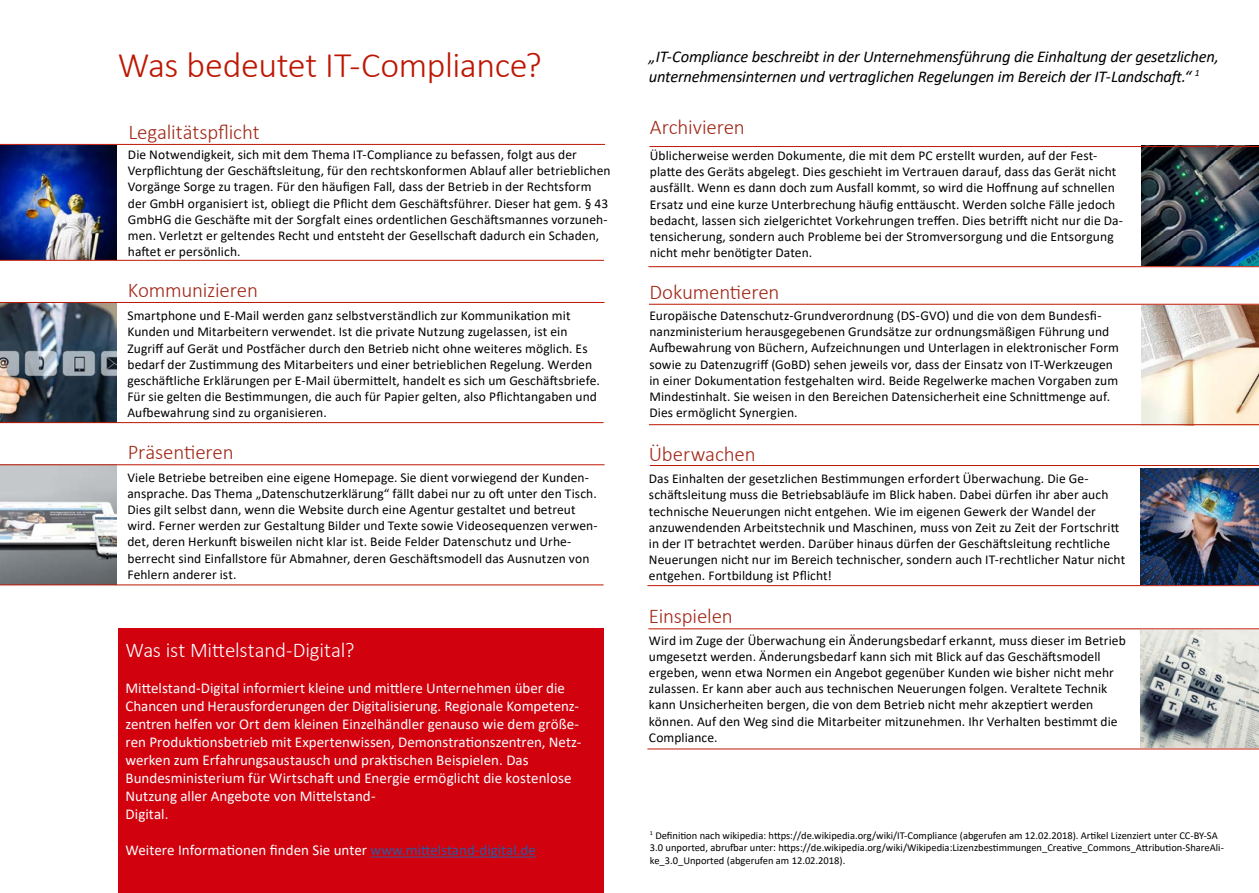
<style>
.page{position:relative;width:1259px;height:893px;background:#fff}
.page>*{position:absolute;margin:0;border:0;box-sizing:border-box;transform-origin:0 0}
.t1{font:300 36px "Calibri";letter-spacing:-.01em;color:#bd1703}
.t2{font:300 21px "Calibri";letter-spacing:-.01em;color:#a22819}
.t3{font:300 21px "Calibri";letter-spacing:-.01em;color:#fff}
.t4{font:italic 16.5px/19.8px "Calibri";letter-spacing:-.015em;color:#000}
.t5{font:15px/18px "Calibri";color:#fff}
.t6{font:13.5px/16.2px "Calibri";letter-spacing:.005em;color:#000}
.t7{font:10.5px/12.6px "Calibri";color:#000}
.s1{color:#30589b}
</style>
<div class="page">
<img style="left:1141px;top:147px;width:118px;height:118px">
<img style="left:1141px;top:306px;width:118px;height:118px">
<img style="left:1141px;top:469px;width:118px;height:115px">
<img style="left:1141px;top:630px;width:118px;height:117px">
<img style="left:0;top:146px;width:116px;height:114px">
<img style="left:0;top:303px;width:116px;height:119px">
<img style="left:0;top:465px;width:116px;height:119px">
<hr style="left:649px;top:146px;width:610px;height:1px;background:#bd1703">
<hr style="left:649px;top:304px;width:610px;height:1px;background:#bd1703">
<hr style="left:0;top:144px;width:605px;height:1px;background:#bd1703">
<hr style="left:650px;top:465px;width:609px;height:1px;background:#bd1703">
<hr style="left:0;top:302px;width:604px;height:1px;background:#bd1703">
<hr style="left:648px;top:628px;width:611px;height:1px;background:#bd1703">
<hr style="left:0;top:464px;width:604px;height:1px;background:#bd1703">
<hr style="left:648px;top:266px;width:611px;height:1px;background:#bd1703">
<hr style="left:649px;top:424px;width:610px;height:1px;background:#bd1703">
<hr style="left:0;top:260px;width:604px;height:1px;background:#bd1703">
<hr style="left:647px;top:585px;width:612px;height:1px;background:#bd1703">
<hr style="left:0;top:422px;width:603px;height:1px;background:#bd1703">
<hr style="left:647px;top:749px;width:612px;height:1px;background:#bd1703">
<hr style="left:0;top:584px;width:603px;height:1px;background:#bd1703">
<div style="left:118px;top:628px;width:485px;height:265px;background:#d1010e"></div>
<hr style="left:370px;top:856px;width:166px;height:1px;background:#30589b">
<h1 class="t1" style="left:118px;top:42px;width:425px">Was bedeutet IT-Compliance?</h1>
<h2 class="t2" style="left:128px;top:119px;width:133px">Legalitätspflicht</h2>
<p class="t6" style="left:128px;top:146px;width:484px">Die Notwendigkeit, sich mit dem Thema IT-Compliance zu befassen, folgt aus der Verpflichtung der Geschäftsleitung, für den rechtskonformen Ablauf aller betrieblichen Vorgänge Sorge zu tragen. Für den häufigen Fall, dass der Betrieb in der Rechtsform der GmbH organisiert ist, obliegt die Pflicht dem Geschäftsführer. Dieser hat gem. § 43<br>GmbHG die Geschäfte mit der Sorgfalt eines ordentlichen Geschäftsmannes vorzuneh&shy;men. Verletzt er geltendes Recht und entsteht der Gesellschaft dadurch ein Schaden, haftet er persönlich.</p>
<h2 class="t2" style="left:128px;top:277px;width:132px">Kommunizieren</h2>
<p class="t6" style="left:127px;top:307px;width:474px">Smartphone und E-Mail werden ganz selbstverständlich zur Kommunikation mit Kunden und Mitarbeitern verwendet. Ist die private Nutzung zugelassen, ist ein Zugriff auf Gerät und Postfächer durch den Betrieb nicht ohne weiteres möglich. Es bedarf der Zustimmung des Mitarbeiters und einer betrieblichen Regelung. Werden geschäftliche Erklärungen per E-Mail übermittelt, handelt es sich um Geschäftsbriefe.<br>Für sie gelten die Bestimmungen, die auch für Papier gelten, also Pflichtangaben und Aufbewahrung sind zu organisieren.</p>
<h2 class="t2" style="left:128px;top:439px;width:107px">Präsentieren</h2>
<p class="t6" style="left:127px;top:469px;width:472px">Viele Betriebe betreiben eine eigene Homepage. Sie dient vorwiegend der Kunden&shy;ansprache. Das Thema „Datenschutzerklärung“ fällt dabei nur zu oft unter den Tisch.<br>Dies gilt selbst dann, wenn die Website durch eine Agentur gestaltet und betreut wird. Ferner werden zur Gestaltung Bilder und Texte sowie Videosequenzen verwen&shy;det, deren Herkunft bisweilen nicht klar ist. Beide Felder Datenschutz und Urhe&shy;berrecht sind Einfallstore für Abmahner, deren Geschäftsmodell das Ausnutzen von Fehlern anderer ist.</p>
<h2 class="t3" style="left:125px;top:637px;width:231px">Was ist Mittelstand-Digital?</h2>
<p class="t5" style="left:125px;top:679px;width:457px">Mittelstand-Digital informiert kleine und mittlere Unternehmen über die Chancen und Herausforderungen der Digitalisierung. Regionale Kompetenz&shy;zentren helfen vor Ort dem kleinen Einzelhändler genauso wie dem größe&shy;ren Produktionsbetrieb mit Expertenwissen, Demonstrationszentren, Netz&shy;werken zum Erfahrungsaustausch und praktischen Beispielen. Das Bundesministerium für Wirtschaft und Energie ermöglicht die kostenlose Nutzung aller Angebote von Mittelstand-<br>Digital.</p>
<p class="t5" style="left:125px;top:841px;width:412px">Weitere Informationen finden Sie unter <span class="s1">www.mittelstand-digital.de</span></p>
<p class="t4" style="left:649px;top:46px;width:571px">„IT-Compliance beschreibt in der Unternehmensführung die Einhaltung der gesetzlichen, unternehmensinternen und vertraglichen Regelungen im Bereich der IT-Landschaft.“ <sup>1</sup></p>
<h2 class="t2" style="left:650px;top:114px;width:96px">Archivieren</h2>
<p class="t6" style="left:650px;top:147px;width:475px">Üblicherweise werden Dokumente, die mit dem PC erstellt wurden, auf der Fest&shy;platte des Geräts abgelegt. Dies geschieht im Vertrauen darauf, dass das Gerät nicht ausfällt. Wenn es dann doch zum Ausfall kommt, so wird die Hoffnung auf schnellen Ersatz und eine kurze Unterbrechung häufig enttäuscht. Werden solche Fälle jedoch bedacht, lassen sich zielgerichtet Vorkehrungen treffen. Dies betrifft nicht nur die Da&shy;tensicherung, sondern auch Probleme bei der Stromversorgung und die Entsorgung nicht mehr benötigter Daten.</p>
<h2 class="t2" style="left:649px;top:279px;width:132px">Dokumentieren</h2>
<p class="t6" style="left:649px;top:307px;width:471px">Europäische Datenschutz-Grundverordnung (DS-GVO) und die von dem Bundesfi&shy;nanzministerium herausgegebenen Grundsätze zur ordnungsmäßigen Führung und Aufbewahrung von Büchern, Aufzeichnungen und Unterlagen in elektronischer Form sowie zu Datenzugriff (GoBD) sehen jeweils vor, dass der Einsatz von IT-Werkzeugen in einer Dokumentation festgehalten wird. Beide Regelwerke machen Vorgaben zum Mindestinhalt. Sie weisen in den Bereichen Datensicherheit eine Schnittmenge auf.<br>Dies ermöglicht Synergien.</p>
<h2 class="t2" style="left:649px;top:441px;width:108px">Überwachen</h2>
<p class="t6" style="left:649px;top:470px;width:478px">Das Einhalten der gesetzlichen Bestimmungen erfordert Überwachung. Die Ge&shy;schäftsleitung muss die Betriebsabläufe im Blick haben. Dabei dürfen ihr aber auch technische Neuerungen nicht entgehen. Wie im eigenen Gewerk der Wandel der anzuwendenden Arbeitstechnik und Maschinen, muss von Zeit zu Zeit der Fortschritt in der IT betrachtet werden. Darüber hinaus dürfen der Geschäftsleitung rechtliche Neuerungen nicht nur im Bereich technischer, sondern auch IT-rechtlicher Natur nicht entgehen. Fortbildung ist Pflicht!</p>
<h2 class="t2" style="left:649px;top:603px;width:85px">Einspielen</h2>
<p class="t6" style="left:649px;top:632px;width:478px">Wird im Zuge der Überwachung ein Änderungsbedarf erkannt, muss dieser im Betrieb umgesetzt werden. Änderungsbedarf kann sich mit Blick auf das Geschäftsmodell ergeben, wenn etwa Normen ein Angebot gegenüber Kunden wie bisher nicht mehr zulassen. Er kann aber auch aus technischen Neuerungen folgen. Veraltete Technik kann Unsicherheiten bergen, die von dem Betrieb nicht mehr akzeptiert werden können. Auf den Weg sind die Mitarbeiter mitzunehmen. Ihr Verhalten bestimmt die Compliance.</p>
<p class="t7" style="left:650px;top:829px;width:575px"><sup>1</sup> Definition nach wikipedia: https://de.wikipedia.org/wiki/IT-Compliance (abgerufen am 12.02.2018). Artikel Lizenziert unter CC-BY-SA<br>3.0 unported, abrufbar unter: https://de.wikipedia.org/wiki/Wikipedia:Lizenzbestimmungen_Creative_Commons_Attribution-ShareAli&shy;ke_3.0_Unported (abgerufen am 12.02.2018).</p>
</div>
